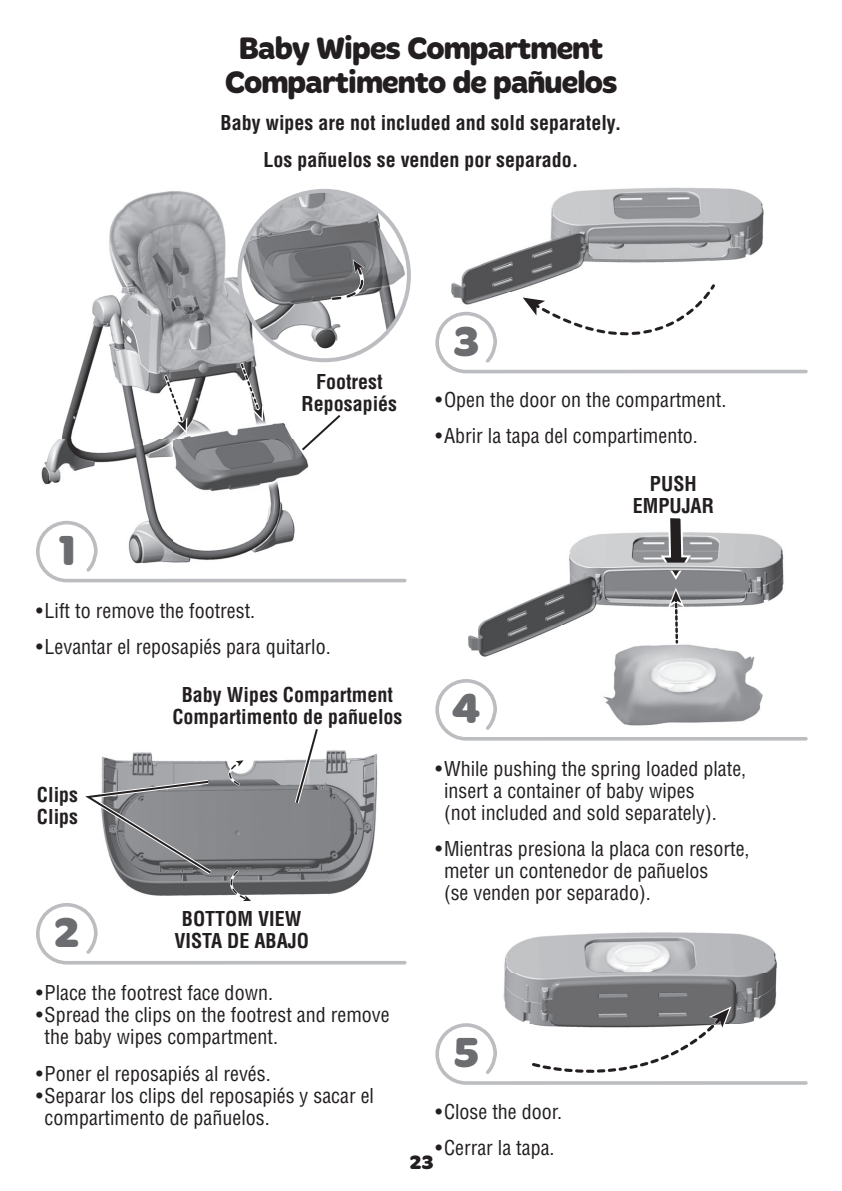
<style>
.page{position:relative;width:842px;height:1191px;background:#fff}
.page>*{position:absolute;margin:0;border:0;box-sizing:border-box;transform-origin:0 0}
.t1{font:700 43.2px "Merge Pro";color:#6c6d70}
.t2{font:700 32px/34px "Merge Pro";letter-spacing:-.03em;color:#231f20;text-align:center}
.t3{font:condensed 20px/22px "Helvetica LT Std";color:#231f20}
.t4{font:700 condensed 20px/22px "Helvetica LT Std";color:#231f20;text-align:center}
.t5{font:700 20px "Merge Pro";color:#231f20}
</style>
<div class="page">
<img style="left:41px;top:190px;width:268px;height:329px">
<svg style="left:162px;top:373px;width:25px;height:61px"></svg>
<svg style="left:238px;top:360px;width:25px;height:62px"></svg>
<svg style="left:36px;top:519px;width:371px;height:64px"></svg>
<img style="left:239px;top:191px;width:170px;height:169px;border-radius:50%">
<svg style="left:329px;top:259px;width:46px;height:43px"></svg>
<div style="left:237px;top:189px;width:174px;height:173px;border:4px solid #bcbdc0;border-radius:50%"></div>
<svg style="left:300px;top:413px;width:41px;height:39px"></svg>
<svg style="left:36px;top:729px;width:370px;height:235px"></svg>
<img style="left:461px;top:187px;width:303px;height:96px">
<svg style="left:435px;top:283px;width:373px;height:91px"></svg>
<img style="left:468px;top:532px;width:316px;height:145px">
<svg style="left:668px;top:588px;width:16px;height:54px"></svg>
<svg style="left:659px;top:518px;width:34px;height:63px"></svg>
<svg style="left:435px;top:677px;width:373px;height:64px"></svg>
<img style="left:503px;top:932px;width:274px;height:74px">
<svg style="left:435px;top:1006px;width:373px;height:79px"></svg>
<h2 class="t2" style="left:225px;top:33px;width:394px">Baby Wipes Compartment<br>Compartimento de pañuelos</h2>
<p class="t4" style="left:221px;top:106px;width:402px;line-height:36.4px">Baby wipes are not included and sold separately.<br>Los pañuelos se venden por separado.</p>
<h1 class="t1" style="left:58px;top:533px;width:19px">1</h1>
<p class="t4" style="left:302px;top:372px;width:97px">Footrest<br>Reposapiés</p>
<h1 class="t1" style="left:453px;top:324px;width:28px">3</h1>
<p class="t3" style="left:435px;top:390px;width:292px">• Open the door on the compartment.</p>
<p class="t3" style="left:435px;top:427px;width:264px">• Abrir la tapa del compartimento.</p>
<p class="t4" style="left:633px;top:474px;width:83px">PUSH<br>EMPUJAR</p>
<p class="t3" style="left:36px;top:601px;width:221px">• Lift to remove the footrest.</p>
<p class="t3" style="left:36px;top:638px;width:296px">• Levantar el reposapiés para quitarlo.</p>
<p class="t4" style="left:37px;top:785px;width:43px;text-align:left">Clips<br>Clips</p>
<h1 class="t1" style="left:54px;top:915px;width:27px">2</h1>
<p class="t4" style="left:172px;top:685px;width:232px">Baby Wipes Compartment<br>Compartimento de pañuelos</p>
<p class="t4" style="left:174px;top:909px;width:136px">BOTTOM VIEW<br>VISTA DE ABAJO</p>
<h1 class="t1" style="left:452px;top:692px;width:30px">4</h1>
<p class="t3" style="left:444px;top:759px;width:304px;text-indent:-9px">• While pushing the spring loaded plate, insert a container of baby wipes<br>(not included and sold separately).</p>
<p class="t3" style="left:444px;top:840px;width:307px;text-indent:-9px">• Mientras presiona la placa con resorte, meter un contenedor de pañuelos<br>(se venden por separado).</p>
<p class="t3" style="left:36px;top:984px;width:238px">• Place the footrest face down.</p>
<p class="t3" style="left:45px;top:1006px;width:346px;text-indent:-9px">• Spread the clips on the footrest and remove the baby wipes compartment.</p>
<p class="t3" style="left:36px;top:1064px;width:236px">• Poner el reposapiés al revés.</p>
<p class="t3" style="left:45px;top:1086px;width:331px;text-indent:-9px">• Separar los clips del reposapiés y sacar el compartimento de pañuelos.</p>
<h1 class="t1" style="left:453px;top:1036px;width:27px">5</h1>
<p class="t3" style="left:435px;top:1102px;width:128px">• Close the door.</p>
<p class="t3" style="left:435px;top:1139px;width:121px">• Cerrar la tapa.</p>
<p class="t5" style="left:410px;top:1154px;width:25px">23</p>
</div>
